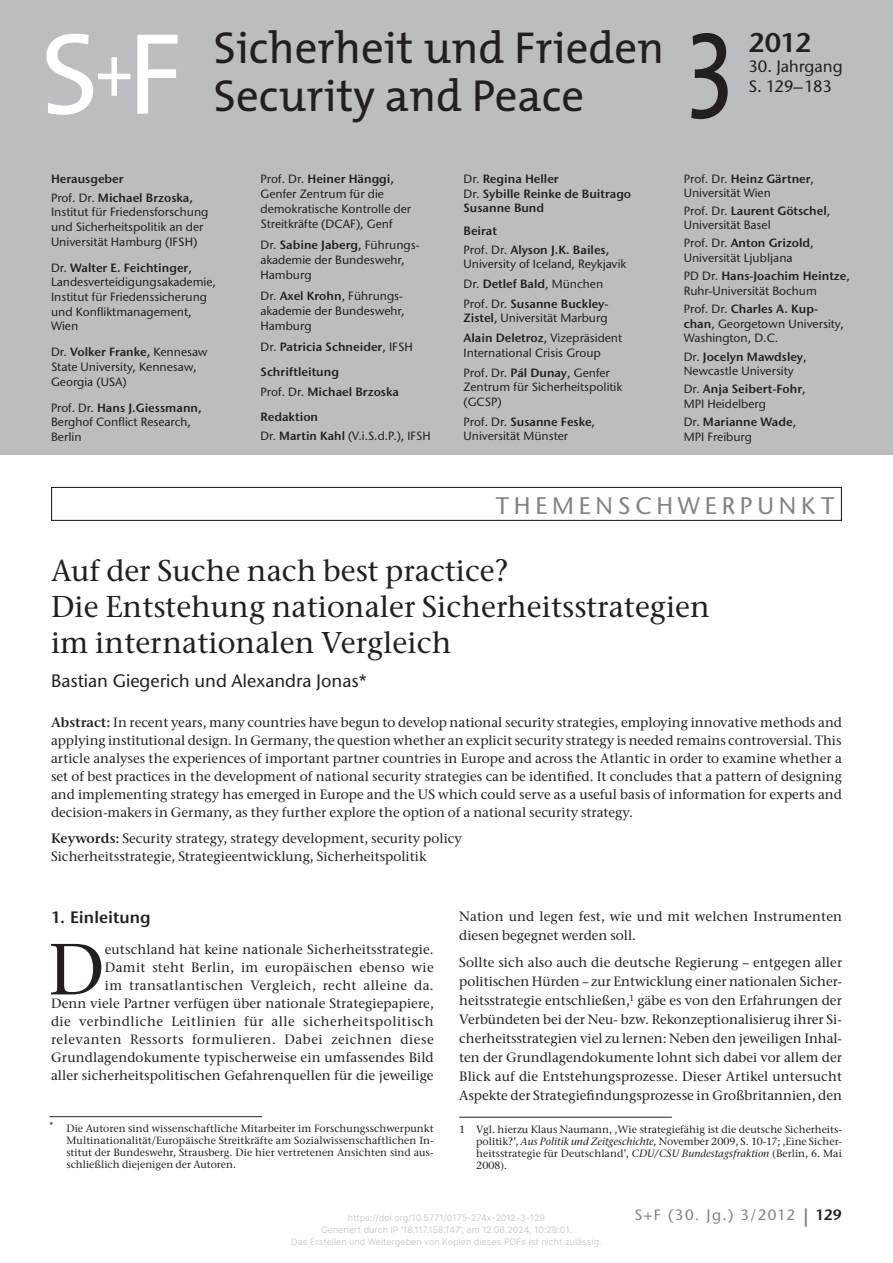
<style>
.page{position:relative;width:893px;height:1263px;background:#fff}
.page>*{position:absolute;margin:0;border:0;box-sizing:border-box;transform-origin:0 0}
.t1{font:120px "The Mix";color:#231f20;scale:.84 1}
.t2{font:117px "The Mix";color:#fff}
.t3{font:500 72.15px "Stone Serif ITC";color:#231f20}
.t4{font:45px/48px "The Mix";color:#231f20}
.t5{font:500 30px/36px "Stone Serif ITC";color:#231f20}
.t6{font:27px "Stone Sans ITC Semi";color:#231f20}
.t7{font:500 24px "Stone Sans ITC";letter-spacing:.2em;color:#808285}
.t8{font:500 18px "Stone Sans ITC";color:#231f20}
.t9{font:500 16.5px/19.8px "Stone Sans ITC";color:#231f20}
.t10{font:16.5px "Stone Sans ITC Semi";color:#231f20}
.t11{font:500 15px "Stone Sans ITC";letter-spacing:.1em;color:#808285}
.t12{font:500 13.5px/18px "Stone Serif ITC";letter-spacing:.005em;color:#231f20;text-align:justify}
.t13{font:500 12px/14.5px "Stone Sans ITC";color:#231f20}
.t14{font:12px/25.5px "Stone Sans ITC Semi";color:#231f20}
.t15{font:500 10.5px/12px "Stone Serif ITC";letter-spacing:.005em;color:#231f20;text-align:justify}
.t16{font:9px/12px "Inter";color:#ccc;text-align:center}
.s1{font-family:"Stone Sans ITC";font-weight:500}
.s2{font-family:"Stone Sans ITC Semi";font-weight:400}
.s3{font-family:"Stone Serif ITC Semi";font-weight:400}
.s4{font-style:italic}
.s5{font-size:21px}
.s6{font-family:"Stone Sans ITC Semi";font-weight:400;color:#231f20}
</style>
<div class="page">
<div style="left:0;top:0;width:893px;height:455px;background:#bcbdc0"></div>
<hr style="left:459px;top:1117px;width:213px;height:1px;background:#231f20">
<div style="left:51px;top:487px;width:791px;height:34px;border:1px solid #231f20"></div>
<hr style="left:49px;top:1116px;width:213px;height:1px;background:#231f20">
<h2 class="t2" style="left:40px;top:-1px;width:143px">S<sup>+</sup>F</h2>
<h3 class="t4" style="left:213px;top:24px;width:452px">Sicherheit und Frieden<br>Security and Peace</h3>
<h1 class="t1" style="left:687px;top:-22px;width:57px">3</h1>
<h3 class="t6" style="left:748px;top:26px;width:65px">2012</h3>
<p class="t9" style="left:748px;top:56px;width:96px">30. Jahrgang<br>S. 129–183</p>
<p class="t14" style="left:51px;top:169px;width:144px;line-height:18.8px">Herausgeber<br><span class="s1">Prof. Dr.</span> Michael Brzoska,</p>
<p class="t13" style="left:51px;top:205px;width:159px">Institut für Friedensforschung und Sicherheitspolitik an der<br>Universität Hamburg (IFSH)</p>
<p class="t14" style="left:51px;top:255px;width:142px"><span class="s1">Dr.</span> Walter E. Feichtinger<span class="s1">,</span></p>
<p class="t13" style="left:51px;top:275px;width:166px">Landesverteidigungsakademie,<br>Institut für Friedenssicherung und Konfliktmanagement,<br>Wien</p>
<p class="t14" style="left:51px;top:339px;width:158px"><span class="s1">Dr.</span> Volker Franke, <span class="s1">Kennesaw</span></p>
<p class="t13" style="left:51px;top:359px;width:147px">State University, Kennesaw,<br>Georgia (USA)</p>
<p class="t14" style="left:51px;top:395px;width:152px"><span class="s1">Prof. Dr.</span> Hans J.Giessmann,</p>
<p class="t13" style="left:51px;top:415px;width:141px">Berghof Conflict Research,<br>Berlin</p>
<p class="t14" style="left:260px;top:166px;width:135px"><span class="s1">Prof. Dr.</span> Heiner Hänggi,</p>
<p class="t13" style="left:260px;top:186px;width:152px">Genfer Zentrum für die demokratische Kontrolle der<br>Streitkräfte (DCAF), Genf</p>
<p class="t13" style="left:260px;top:237px;width:161px">Dr. <span class="s2">Sabine Jaberg</span>, Führungs&shy;akademie der Bundeswehr,<br>Hamburg</p>
<p class="t13" style="left:260px;top:288px;width:146px">Dr. <span class="s2">Axel Krohn</span>, Führungs&shy;akademie der Bundeswehr,<br>Hamburg</p>
<p class="t14" style="left:260px;top:334px;width:154px"><span class="s1">Dr.</span> Patricia Schneider<span class="s1">, IFSH<br></span>Schriftleitung</p>
<p class="t14" style="left:260px;top:378px;width:140px"><span class="s1">Prof. Dr.</span> Michael Brzoska<br>Redaktion</p>
<p class="t13" style="left:260px;top:429px;width:172px">Dr. <span class="s2">Martin Kahl</span> (V.i.S.d.P.), IFSH</p>
<p class="t14" style="left:463px;top:172px;width:169px;line-height:14.4px"><span class="s1">Dr.</span> Regina Heller<br><span class="s1">Dr.</span> Sybille Reinke de Buitrago<br>Susanne Bund</p>
<p class="t14" style="left:463px;top:222px;width:147px;line-height:18.6px">Beirat<br><span class="s1">Prof. Dr.</span> Alyson J.K. Bailes,</p>
<p class="t13" style="left:463px;top:254px;width:164px;line-height:19.4px">University of Iceland, Reykjavik<br>Dr. <span class="s2">Detlef Bald</span>, München</p>
<p class="t14" style="left:463px;top:291px;width:147px"><span class="s1">Prof. Dr.</span> Susanne Buckley-</p>
<p class="t13" style="left:463px;top:308px;width:160px;line-height:20.2px"><span class="s2">Zistel</span>, Universität Marburg<br><span class="s2">Alain Deletroz</span>, Vizepräsident</p>
<p class="t13" style="left:463px;top:342px;width:148px;line-height:20.2px">International Crisis Group<br>Prof. Dr. <span class="s2">Pál Dunay</span>, Genfer</p>
<p class="t13" style="left:463px;top:380px;width:160px">Zentrum für Sicherheitspolitik (GCSP)</p>
<p class="t14" style="left:463px;top:409px;width:133px"><span class="s1">Prof. Dr.</span> Susanne Feske<span class="s1">,</span></p>
<p class="t13" style="left:463px;top:429px;width:106px">Universität Münster</p>
<p class="t14" style="left:684px;top:166px;width:132px"><span class="s1">Prof. Dr.</span> Heinz Gärtner<span class="s1">,</span></p>
<p class="t13" style="left:684px;top:186px;width:89px">Universität Wien</p>
<p class="t14" style="left:684px;top:198px;width:148px"><span class="s1">Prof. Dr.</span> Laurent Götschel<span class="s1">,</span></p>
<p class="t13" style="left:684px;top:218px;width:89px">Universität Basel</p>
<p class="t14" style="left:684px;top:230px;width:131px"><span class="s1">Prof. Dr.</span> Anton Grizold<span class="s1">,</span></p>
<p class="t13" style="left:684px;top:251px;width:110px">Universität Ljubljana</p>
<p class="t14" style="left:684px;top:263px;width:168px"><span class="s1">PD Dr.</span> Hans-Joachim Heintze<span class="s1">,</span></p>
<p class="t13" style="left:684px;top:283px;width:135px">Ruhr-Universität Bochum</p>
<p class="t14" style="left:684px;top:296px;width:136px"><span class="s1">Prof. Dr.</span> Charles A. Kup-</p>
<p class="t13" style="left:684px;top:316px;width:162px"><span class="s2">chan</span>, Georgetown University,<br>Washington, D.C.</p>
<p class="t14" style="left:684px;top:343px;width:124px"><span class="s1">Dr.</span> Jocelyn Mawdsley<span class="s1">,</span></p>
<p class="t13" style="left:684px;top:364px;width:112px">Newcastle University</p>
<p class="t14" style="left:684px;top:376px;width:123px"><span class="s1">Dr.</span> Anja Seibert-Fohr<span class="s1">,</span></p>
<p class="t13" style="left:684px;top:396px;width:84px">MPI Heidelberg</p>
<p class="t14" style="left:684px;top:409px;width:114px"><span class="s1">Dr.</span> Marianne Wade<span class="s1">,</span></p>
<p class="t13" style="left:684px;top:429px;width:70px">MPI Freiburg</p>
<h3 class="t7" style="left:496px;top:491px;width:340px">THEMENSCHWERPUNKT</h3>
<h3 class="t5" style="left:51px;top:552px;width:660px">Auf der Suche nach best practice?<br>Die Entstehung nationaler Sicherheitsstrategien im internationalen Vergleich</h3>
<h3 class="t8" style="left:51px;top:670px;width:317px">Bastian Giegerich und Alexandra Jonas*</h3>
<p class="t12" style="left:51px;top:713px;width:792px"><span class="s3">Abstract:</span> In recent years, many countries have begun to develop national security strategies, employing innovative methods and applying institutional design. In Germany, the question whether an explicit security strategy is needed remains controversial. This article analyses the experiences of important partner countries in Europe and across the Atlantic in order to examine whether a set of best practices in the development of national security strategies can be identified. It concludes that a pattern of designing and implementing strategy has emerged in Europe and the US which could serve as a useful basis of information for experts and decision-makers in Germany, as they further explore the option of a national security strategy.</p>
<p class="t12" style="left:51px;top:829px;width:412px"><span class="s3">Keywords:</span> Security strategy, strategy development, security policy<br>Sicherheitsstrategie, Strategieentwicklung, Sicherheitspolitik</p>
<p class="t10" style="left:51px;top:907px;width:101px">1. Einleitung</p>
<h3 class="t3" style="left:48px;top:924px;width:58px">D</h3>
<p class="t12" style="left:51px;top:940px;width:384px;text-align:right">eutschland hat keine nationale Sicherheitsstrategie.<br>Damit steht Berlin, im europäischen ebenso wie<br>im transatlantischen Vergleich, recht alleine da.<br>Denn viele Partner verfügen über nationale Strategiepapiere, die verbindliche Leitlinien für alle sicherheitspolitisch relevanten Ressorts formulieren. Dabei zeichnen diese Grundlagendokumente typischerweise ein umfassendes Bild aller sicherheitspolitischen Gefahrenquellen für die jeweilige</p>
<p class="t15" style="left:66px;top:1122px;width:369px;text-indent:-17px"><sup>*</sup> Die Autoren sind wissenschaftliche Mitarbeiter im Forschungsschwerpunkt Multinationalität/Europäische Streitkräfte am Sozialwissenschaftlichen In&shy;stitut der Bundeswehr, Strausberg. Die hier vertretenen Ansichten sind aus&shy;schließlich diejenigen der Autoren.</p>
<p class="t12" style="left:459px;top:906px;width:384px;line-height:19px">Nation und legen fest, wie und mit welchen Instrumenten diesen begegnet werden soll.</p>
<p class="t12" style="left:459px;top:953px;width:384px;line-height:19px">Sollte sich also auch die deutsche Regierung – entgegen aller politischen Hürden – zur Entwicklung einer nationalen Sicher&shy;heitsstrategie entschließen,<sup>1</sup> gäbe es von den Erfahrungen der Verbündeten bei der Neu- bzw. Rekonzeptionalisierug ihrer Si&shy;cherheitsstrategien viel zu lernen: Neben den jeweiligen Inhal&shy;ten der Grundlagendokumente lohnt sich dabei vor allem der Blick auf die Entstehungsprozesse. Dieser Artikel untersucht Aspekte der Strategiefindungsprozesse in Großbritannien, den</p>
<p class="t15" style="left:476px;top:1123px;width:367px;text-indent:-17px">1 Vgl. hierzu Klaus Naumann, ‚Wie strategiefähig ist die deutsche Sicherheits&shy;politik?’, <span class="s4">Aus Politik und Zeitgeschichte,</span> November 2009, S. 10-17; ‚Eine Sicher&shy;heitsstrategie für Deutschland’, <span class="s4">CDU/CSU Bundestagsfraktion</span> (Berlin, 6. Mai 2008).</p>
<p class="t16" style="left:291px;top:1212px;width:312px">https://doi.org/10.5771/0175-274x-2012-3-129<br>Generiert durch IP '18.117.158.147', am 12.08.2024, 10:28:01.<br>Das Erstellen und Weitergeben von Kopien dieses PDFs ist nicht zulässig.</p>
<p class="t11" style="left:634px;top:1206px;width:209px">S+F (30. Jg.) 3/2012 <span class="s5">|</span> <span class="s6">129</span></p>
</div>
